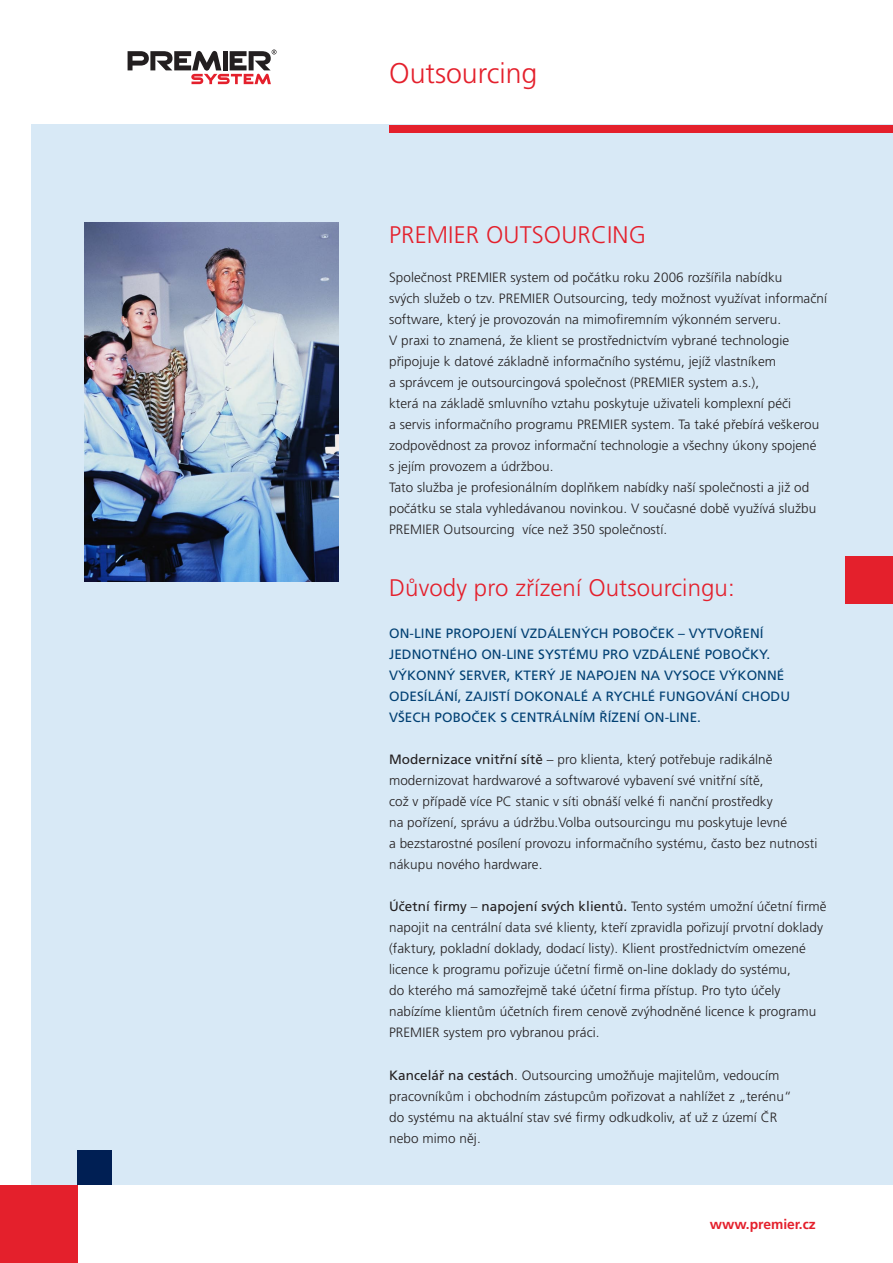
<style>
.page{position:relative;width:893px;height:1263px;background:#fff}
.page>*{position:absolute;margin:0;border:0;box-sizing:border-box;transform-origin:0 0}
.t1{font:300 28.5px "Frutiger CE";color:#e4202c}
.t2{font:300 24px "Frutiger CE";letter-spacing:.005em;color:#e4202c}
.t3{font:700 13.8px "Frutiger CE";color:#e4202c}
.t4{font:300 13.5px/21px "Frutiger CE";letter-spacing:.005em;color:#231f20}
.t5{font:13.5px "Frutiger CE";letter-spacing:.005em;color:#014073}
.s1{font-weight:400}
</style>
<div class="page">
<div style="left:31px;top:125px;width:862px;height:1060px;background:#d8e9f6"></div>
<svg style="left:128px;top:50px;width:149px;height:34px"></svg>
<div style="left:0;top:1185px;width:78px;height:78px;background:#e4202c"></div>
<div style="left:78px;top:1150px;width:34px;height:35px;background:#001f54"></div>
<div style="left:389px;top:125px;width:504px;height:8px;background:#e4202c"></div>
<div style="left:845px;top:556px;width:48px;height:47px;background:#e4202c"></div>
<img style="left:85px;top:223px;width:253px;height:359px">
<p class="t1" style="left:389px;top:57px;width:150px">Outsourcing</p>
<p class="t2" style="left:389px;top:221px;width:258px">PREMIER OUTSOURCING</p>
<p class="t4" style="left:389px;top:266px;width:395px">Společnost PREMIER system od počátku roku 2006 rozšířila nabídku</p>
<p class="t4" style="left:389px;top:287px;width:439px">svých služeb o tzv. PREMIER Outsourcing, tedy možnost využívat informační</p>
<p class="t4" style="left:389px;top:308px;width:393px">software, který je provozován na mimofiremním výkonném serveru.</p>
<p class="t4" style="left:389px;top:329px;width:402px">V praxi to znamená, že klient se prostřednictvím vybrané technologie</p>
<p class="t4" style="left:389px;top:350px;width:388px">připojuje k datové základně informačního systému, jejíž vlastníkem</p>
<p class="t4" style="left:389px;top:371px;width:372px">a správcem je outsourcingová společnost (PREMIER system a.s.),</p>
<p class="t4" style="left:389px;top:392px;width:404px">která na základě smluvního vztahu poskytuje uživateli komplexní péči</p>
<p class="t4" style="left:389px;top:413px;width:432px">a servis informačního programu PREMIER system. Ta také přebírá veškerou</p>
<p class="t4" style="left:389px;top:434px;width:429px">zodpovědnost za provoz informační technologie a všechny úkony spojené</p>
<p class="t4" style="left:389px;top:455px;width:166px">s jejím provozem a údržbou.</p>
<p class="t4" style="left:389px;top:476px;width:422px">Tato služba je profesionálním doplňkem nabídky naší společnosti a již od</p>
<p class="t4" style="left:389px;top:497px;width:429px">počátku se stala vyhledávanou novinkou. V současné době využívá službu<br>PREMIER Outsourcing více než 350 společností.</p>
<p class="t2" style="left:389px;top:574px;width:347px">Důvody pro zřízení Outsourcingu:</p>
<p class="t5" style="left:389px;top:626px;width:376px">ON-LINE PROPOJENÍ VZDÁLENÝCH POBOČEK – VYTVOŘENÍ</p>
<p class="t5" style="left:389px;top:647px;width:383px">JEDNOTNÉHO ON-LINE SYSTÉMU PRO VZDÁLENÉ POBOČKY.</p>
<p class="t5" style="left:389px;top:668px;width:397px">VÝKONNÝ SERVER, KTERÝ JE NAPOJEN NA VYSOCE VÝKONNÉ</p>
<p class="t5" style="left:389px;top:689px;width:403px">ODESÍLÁNÍ, ZAJISTÍ DOKONALÉ A RYCHLÉ FUNGOVÁNÍ CHODU</p>
<p class="t5" style="left:389px;top:710px;width:313px">VŠECH POBOČEK S CENTRÁLNÍM ŘÍZENÍ ON-LINE.</p>
<p class="t4" style="left:389px;top:749px;width:385px"><span class="s1">Modernizace vnitřní sítě</span> – pro klienta, který potřebuje radikálně modernizovat hardwarové a softwarové vybavení své vnitřní sítě,</p>
<p class="t4" style="left:389px;top:791px;width:385px">což v případě více PC stanic v síti obnáší velké fi nanční prostředky</p>
<p class="t4" style="left:389px;top:812px;width:400px">na pořízení, správu a údržbu.Volba outsourcingu mu poskytuje levné</p>
<p class="t4" style="left:389px;top:833px;width:430px">a bezstarostné posílení provozu informačního systému, často bez nutnosti nákupu nového hardware.</p>
<p class="t4" style="left:389px;top:896px;width:439px"><span class="s1">Účetní firmy</span> – <span class="s1">napojení svých klientů.</span> Tento systém umožní účetní firmě napojit na centrální data své klienty, kteří zpravidla pořizují prvotní doklady (faktury, pokladní doklady, dodací listy). Klient prostřednictvím omezené</p>
<p class="t4" style="left:389px;top:959px;width:403px">licence k programu pořizuje účetní firmě on-line doklady do systému,</p>
<p class="t4" style="left:389px;top:980px;width:393px">do kterého má samozřejmě také účetní firma přístup. Pro tyto účely</p>
<p class="t4" style="left:389px;top:1001px;width:429px">nabízíme klientům účetních firem cenově zvýhodněné licence k programu<br>PREMIER system pro vybranou práci.</p>
<p class="t4" style="left:389px;top:1064px;width:392px"><span class="s1">Kancelář na cestách</span>. Outsourcing umožňuje majitelům, vedoucím</p>
<p class="t4" style="left:389px;top:1085px;width:404px">pracovníkům i obchodním zástupcům pořizovat a nahlížet z „terénu“</p>
<p class="t4" style="left:389px;top:1106px;width:390px">do systému na aktuální stav své firmy odkudkoliv, ať už z území ČR</p>
<p class="t4" style="left:389px;top:1127px;width:93px">nebo mimo něj.</p>
<p class="t3" style="left:710px;top:1217px;width:108px">www.premier.cz</p>
</div>
